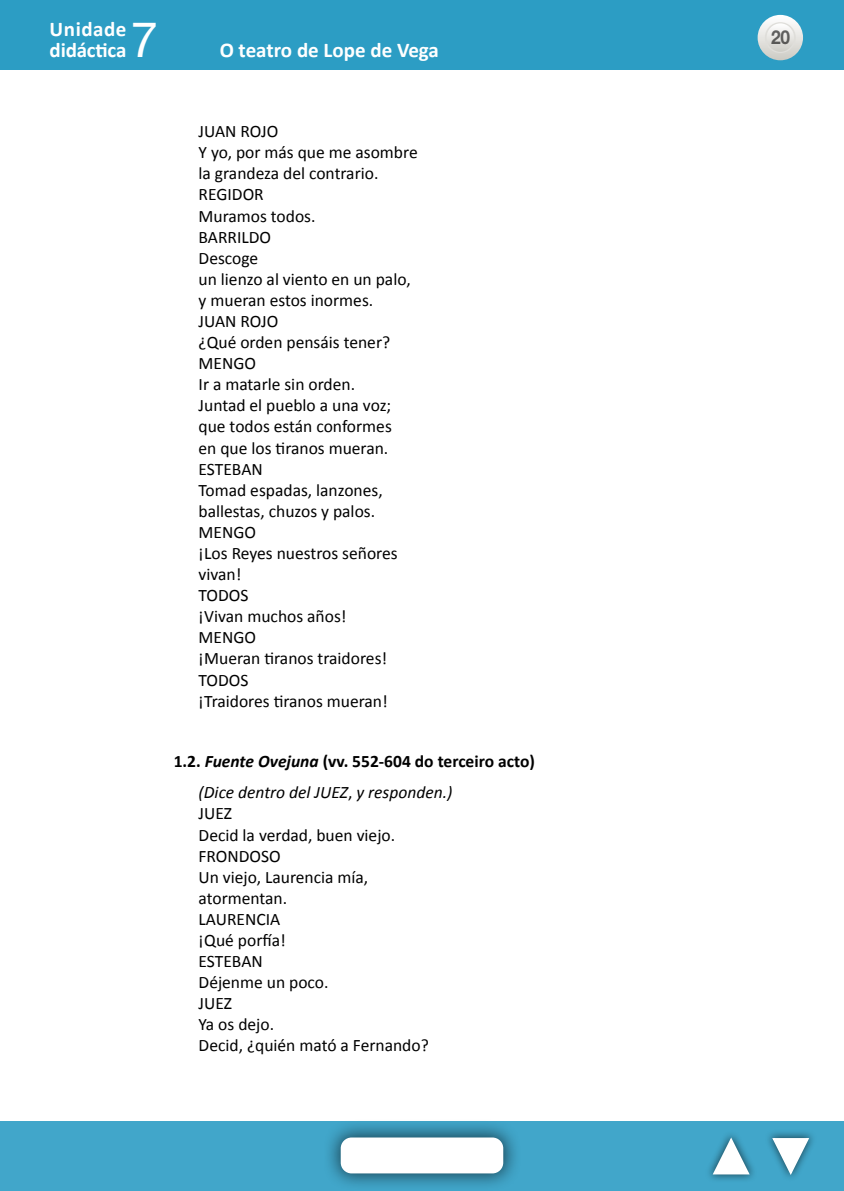
<style>
.page{position:relative;width:844px;height:1191px;background:#fff}
.page>*{position:absolute;margin:0;border:0;box-sizing:border-box;transform-origin:0 0}
.t1{font:49px "Helvetica Neue LT Std";color:#fff}
.t2{font:700 21px/21px "Calibri";color:#fff}
.t3{font:700 19.25px "Helvetica Neue LT Std";color:#000;scale:.9 1}
.TXTO_-_______SANGR{font:17.5px "Calibri";color:#000}
._2º_Epigrafe{font:700 17.5px "Calibri";color:#000}
.TXTO_-_______SANGR-2{font:italic 17.5px "Calibri";color:#000}
.s1{font-style:italic}
.s2{font-style:normal}
</style>
<div class="page">
<div style="left:0;top:1121px;width:843px;height:70px;background:#41a6ca"></div>
<div style="left:322px;top:1119px;width:199px;height:72px;background:#000;opacity:.6"></div>
<div style="left:340px;top:1137px;width:163px;height:36px;background:#fff;border-radius:11px"></div>
<div style="left:704px;top:1130px;width:53px;height:53px;background:#000;opacity:.6"></div>
<svg style="left:711px;top:1137px;width:39px;height:38px"></svg>
<div style="left:764px;top:1129px;width:52px;height:53px;background:#000;opacity:.6"></div>
<svg style="left:770px;top:1137px;width:40px;height:38px"></svg>
<div style="left:0;top:0;width:843px;height:69px;background:#2c9dc4"></div>
<svg style="left:757px;top:15px;width:45px;height:45px"></svg>
<svg style="left:765px;top:23px;width:29px;height:29px"></svg>
<div style="left:764px;top:22px;width:31px;height:31px;border:1px solid #dfdeda;border-radius:50%"></div>
<p class="t2" style="left:50px;top:19px;width:78px">Unidade didáctica</p>
<h1 class="t1" style="left:131px;top:11px;width:29px">7</h1>
<p class="t2" style="left:220px;top:40px;width:221px">O teatro de Lope de Vega</p>
<p class="TXTO_-_______SANGR" style="left:198px;top:120px;width:81px">JUAN ROJO</p>
<p class="TXTO_-_______SANGR" style="left:198px;top:141px;width:220px">Y yo, por más que me asombre</p>
<p class="TXTO_-_______SANGR" style="left:198px;top:162px;width:181px">la grandeza del contrario.</p>
<p class="TXTO_-_______SANGR" style="left:198px;top:184px;width:67px">REGIDOR</p>
<p class="TXTO_-_______SANGR" style="left:198px;top:205px;width:118px">Muramos todos.</p>
<p class="TXTO_-_______SANGR" style="left:198px;top:226px;width:74px">BARRILDO</p>
<p class="TXTO_-_______SANGR" style="left:198px;top:247px;width:61px">Descoge</p>
<p class="TXTO_-_______SANGR" style="left:198px;top:268px;width:213px">un lienzo al viento en un palo,</p>
<p class="TXTO_-_______SANGR" style="left:198px;top:289px;width:176px">y mueran estos inormes.</p>
<p class="TXTO_-_______SANGR" style="left:198px;top:310px;width:81px">JUAN ROJO</p>
<p class="TXTO_-_______SANGR" style="left:198px;top:331px;width:193px">¿Qué orden pensáis tener?</p>
<p class="TXTO_-_______SANGR" style="left:198px;top:352px;width:59px">MENGO</p>
<p class="TXTO_-_______SANGR" style="left:198px;top:373px;width:158px">Ir a matarle sin orden.</p>
<p class="TXTO_-_______SANGR" style="left:198px;top:394px;width:194px">Juntad el pueblo a una voz;</p>
<p class="TXTO_-_______SANGR" style="left:198px;top:415px;width:195px">que todos están conformes</p>
<p class="TXTO_-_______SANGR" style="left:198px;top:437px;width:191px">en que los tiranos mueran.</p>
<p class="TXTO_-_______SANGR" style="left:198px;top:458px;width:66px">ESTEBAN</p>
<p class="TXTO_-_______SANGR" style="left:198px;top:479px;width:186px">Tomad espadas, lanzones,</p>
<p class="TXTO_-_______SANGR" style="left:198px;top:500px;width:178px">ballestas, chuzos y palos.</p>
<p class="TXTO_-_______SANGR" style="left:198px;top:521px;width:59px">MENGO</p>
<p class="TXTO_-_______SANGR" style="left:198px;top:542px;width:200px">¡Los Reyes nuestros señores</p>
<p class="TXTO_-_______SANGR" style="left:198px;top:563px;width:44px">vivan!</p>
<p class="TXTO_-_______SANGR" style="left:198px;top:584px;width:51px">TODOS</p>
<p class="TXTO_-_______SANGR" style="left:198px;top:605px;width:149px">¡Vivan muchos años!</p>
<p class="TXTO_-_______SANGR" style="left:198px;top:626px;width:59px">MENGO</p>
<p class="TXTO_-_______SANGR" style="left:198px;top:647px;width:190px">¡Mueran tiranos traidores!</p>
<p class="TXTO_-_______SANGR" style="left:198px;top:668px;width:51px">TODOS</p>
<p class="TXTO_-_______SANGR" style="left:198px;top:690px;width:191px">¡Traidores tiranos mueran!</p>
<p class="_2º_Epigrafe" style="left:174px;top:750px;width:362px">1.2. <span class="s1">Fuente Ovejuna</span> (vv. 552-604 do terceiro acto)</p>
<p class="TXTO_-_______SANGR-2" style="left:198px;top:780px;width:255px">(Dice dentro del JUEZ<span class="s2">,</span> y responden.)</p>
<p class="TXTO_-_______SANGR" style="left:198px;top:802px;width:35px">JUEZ</p>
<p class="TXTO_-_______SANGR" style="left:198px;top:823px;width:198px">Decid la verdad, buen viejo.</p>
<p class="TXTO_-_______SANGR" style="left:198px;top:844px;width:84px">FRONDOSO</p>
<p class="TXTO_-_______SANGR" style="left:198px;top:866px;width:171px">Un viejo, Laurencia mía,</p>
<p class="TXTO_-_______SANGR" style="left:198px;top:887px;width:90px">atormentan.</p>
<p class="TXTO_-_______SANGR" style="left:198px;top:908px;width:83px">LAURENCIA</p>
<p class="TXTO_-_______SANGR" style="left:198px;top:929px;width:89px">¡Qué porfía!</p>
<p class="TXTO_-_______SANGR" style="left:198px;top:950px;width:66px">ESTEBAN</p>
<p class="TXTO_-_______SANGR" style="left:198px;top:971px;width:131px">Déjenme un poco.</p>
<p class="TXTO_-_______SANGR" style="left:198px;top:992px;width:35px">JUEZ</p>
<p class="TXTO_-_______SANGR" style="left:198px;top:1013px;width:77px">Ya os dejo.</p>
<p class="TXTO_-_______SANGR" style="left:198px;top:1034px;width:232px">Decid, ¿quién mató a Fernando?</p>
<p class="t3" style="left:770px;top:26px;width:23px">20</p>
</div>
